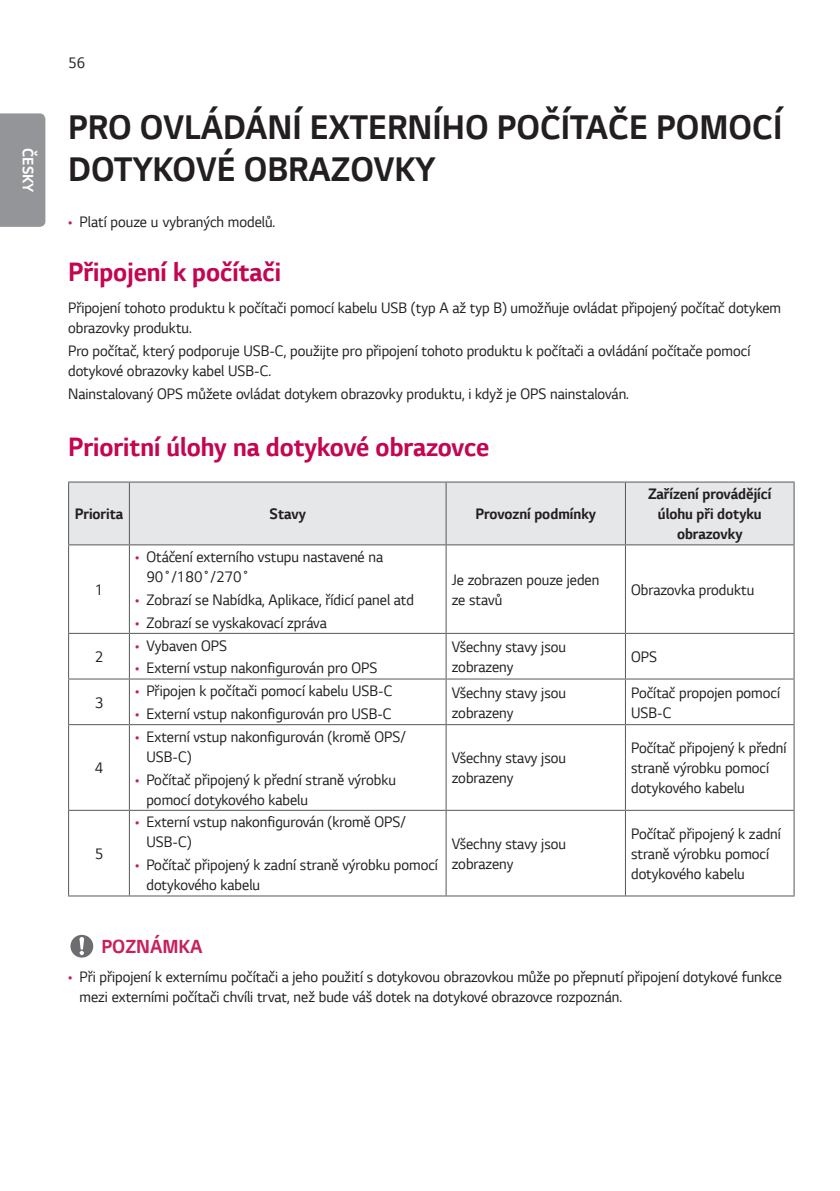
<style>
.page{position:relative;width:840px;height:1191px;background:#fff}
.page>*{position:absolute;margin:0;border:0;box-sizing:border-box;transform-origin:0 0}
.Title1{font:700 36px/42px "LG Smart";color:#231f20;scale:.95 1}
.Title2{font:700 28px "LG Smart";color:#c30552;scale:.95 1}
.Warning{font:700 20px "LG Smart";color:#c8205d;scale:.95 1}
.Body{font:16px/20px "LG Smart";color:#231f20;scale:.95 1}
.Body_Bold_Center{font:700 16px/20px "LG Smart";color:#231f20;text-align:center;scale:.95 1}
.t1{font:700 16px "LG Smart";color:#fff;scale:.95 1}
.Body_Center{font:16px "LG Smart";color:#231f20;scale:.95 1}
.s1{color:#c8205d}
</style>
<div class="page">
<div style="left:0;top:113px;width:45px;height:114px;background:#939598"></div>
<div style="left:69px;top:482px;width:724px;height:62px;background:#e6e7e9"></div>
<hr style="left:68px;top:482px;width:1px;height:62px;background:#57585a">
<hr style="left:129px;top:482px;width:1px;height:62px;background:#57585a">
<hr style="left:445px;top:482px;width:1px;height:62px;background:#57585a">
<hr style="left:624px;top:482px;width:1px;height:62px;background:#57585a">
<hr style="left:793px;top:482px;width:1px;height:62px;background:#57585a">
<hr style="left:68px;top:544px;width:61px;height:1px;background:#57585a">
<hr style="left:68px;top:545px;width:1px;height:88px;background:#57585a">
<hr style="left:129px;top:545px;width:1px;height:88px;background:#57585a">
<hr style="left:68px;top:633px;width:61px;height:1px;background:#57585a">
<hr style="left:68px;top:634px;width:1px;height:44px;background:#57585a">
<hr style="left:129px;top:634px;width:1px;height:44px;background:#57585a">
<hr style="left:68px;top:678px;width:61px;height:1px;background:#57585a">
<hr style="left:68px;top:679px;width:1px;height:45px;background:#57585a">
<hr style="left:129px;top:679px;width:1px;height:45px;background:#57585a">
<hr style="left:68px;top:724px;width:61px;height:1px;background:#57585a">
<hr style="left:68px;top:725px;width:1px;height:85px;background:#57585a">
<hr style="left:129px;top:725px;width:1px;height:85px;background:#57585a">
<hr style="left:68px;top:810px;width:61px;height:1px;background:#57585a">
<hr style="left:68px;top:811px;width:1px;height:84px;background:#57585a">
<hr style="left:129px;top:811px;width:1px;height:84px;background:#57585a">
<hr style="left:68px;top:895px;width:61px;height:1px;background:#57585a">
<hr style="left:446px;top:544px;width:179px;height:1px;background:#57585a">
<hr style="left:445px;top:545px;width:1px;height:88px;background:#57585a">
<hr style="left:625px;top:544px;width:169px;height:1px;background:#57585a">
<hr style="left:624px;top:545px;width:1px;height:88px;background:#57585a">
<hr style="left:793px;top:545px;width:1px;height:88px;background:#57585a">
<hr style="left:446px;top:633px;width:179px;height:1px;background:#57585a">
<hr style="left:445px;top:634px;width:1px;height:44px;background:#57585a">
<hr style="left:625px;top:633px;width:169px;height:1px;background:#57585a">
<hr style="left:624px;top:634px;width:1px;height:44px;background:#57585a">
<hr style="left:793px;top:634px;width:1px;height:44px;background:#57585a">
<hr style="left:446px;top:678px;width:179px;height:1px;background:#57585a">
<hr style="left:445px;top:679px;width:1px;height:45px;background:#57585a">
<hr style="left:625px;top:678px;width:169px;height:1px;background:#57585a">
<hr style="left:624px;top:679px;width:1px;height:45px;background:#57585a">
<hr style="left:793px;top:679px;width:1px;height:45px;background:#57585a">
<hr style="left:445px;top:725px;width:1px;height:85px;background:#57585a">
<hr style="left:624px;top:725px;width:1px;height:85px;background:#57585a">
<hr style="left:793px;top:725px;width:1px;height:85px;background:#57585a">
<hr style="left:445px;top:811px;width:1px;height:84px;background:#57585a">
<hr style="left:624px;top:811px;width:1px;height:84px;background:#57585a">
<hr style="left:793px;top:811px;width:1px;height:84px;background:#57585a">
<hr style="left:68px;top:481px;width:61px;height:1px;background:#57585a">
<hr style="left:129px;top:481px;width:317px;height:1px;background:#57585a">
<hr style="left:446px;top:481px;width:179px;height:1px;background:#57585a">
<hr style="left:625px;top:481px;width:169px;height:1px;background:#57585a">
<hr style="left:129px;top:724px;width:317px;height:1px;background:#57585a">
<hr style="left:129px;top:810px;width:317px;height:1px;background:#57585a">
<hr style="left:129px;top:895px;width:317px;height:1px;background:#57585a">
<hr style="left:446px;top:724px;width:179px;height:1px;background:#57585a">
<hr style="left:625px;top:724px;width:169px;height:1px;background:#57585a">
<hr style="left:446px;top:810px;width:179px;height:1px;background:#57585a">
<hr style="left:625px;top:810px;width:169px;height:1px;background:#57585a">
<hr style="left:446px;top:895px;width:179px;height:1px;background:#57585a">
<hr style="left:625px;top:895px;width:169px;height:1px;background:#57585a">
<hr style="left:129px;top:544px;width:317px;height:1px;background:#57585a">
<hr style="left:129px;top:633px;width:317px;height:1px;background:#57585a">
<hr style="left:129px;top:678px;width:317px;height:1px;background:#57585a">
<svg style="left:70px;top:935px;width:23px;height:22px"></svg>
<p class="t1" style="left:39px;top:148px;width:48px;rotate:90deg">ČESKY</p>
<p class="Body" style="left:68px;top:52px;width:20px">56</p>
<p class="Title1" style="left:68px;top:106px;width:753px">PRO OVLÁDÁNÍ EXTERNÍHO POČÍTAČE POMOCÍ<br>DOTYKOVÉ OBRAZOVKY</p>
<p class="Body" style="left:68px;top:211px;width:219px"><span class="s1">•</span> Platí pouze u vybraných modelů.</p>
<p class="Title2" style="left:68px;top:253px;width:226px">Připojení k počítači</p>
<p class="Body" style="left:68px;top:297px;width:751px">Připojení tohoto produktu k počítači pomocí kabelu USB (typ A až typ B) umožňuje ovládat připojený počítač dotykem obrazovky produktu.</p>
<p class="Body" style="left:68px;top:340px;width:719px">Pro počítač, který podporuje USB-C, použijte pro připojení tohoto produktu k počítači a ovládání počítače pomocí dotykové obrazovky kabel USB-C.</p>
<p class="Body" style="left:68px;top:383px;width:591px">Nainstalovaný OPS můžete ovládat dotykem obrazovky produktu, i když je OPS nainstalován.</p>
<p class="Title2" style="left:68px;top:428px;width:444px">Prioritní úlohy na dotykové obrazovce</p>
<p class="Body_Bold_Center" style="left:75px;top:504px;width:53px">Priorita</p>
<p class="Body_Bold_Center" style="left:269px;top:504px;width:40px">Stavy</p>
<p class="Body_Bold_Center" style="left:475px;top:504px;width:128px">Provozní podmínky</p>
<p class="Body_Bold_Center" style="left:647px;top:484px;width:131px">Zařízení provádějící úlohu při dotyku obrazovky</p>
<p class="Body_Center" style="left:95px;top:579px;width:11px">1</p>
<p class="Body_Center" style="left:95px;top:646px;width:11px">2</p>
<p class="Body_Center" style="left:95px;top:692px;width:11px">3</p>
<p class="Body_Center" style="left:95px;top:757px;width:11px">4</p>
<p class="Body_Center" style="left:95px;top:843px;width:11px">5</p>
<p class="Body" style="left:146px;top:546px;width:250px;text-indent:-11px"><span class="s1">•</span> Otáčení externího vstupu nastavené na<br>90˚/180˚/270˚</p>
<p class="Body" style="left:135px;top:589px;width:295px"><span class="s1">•</span> Zobrazí se Nabídka, Aplikace, řídicí panel atd</p>
<p class="Body" style="left:135px;top:612px;width:203px"><span class="s1">•</span> Zobrazí se vyskakovací zpráva</p>
<p class="Body" style="left:135px;top:635px;width:98px"><span class="s1">•</span> Vybaven OPS</p>
<p class="Body" style="left:135px;top:657px;width:256px"><span class="s1">•</span> Externí vstup nakonfigurován pro OPS</p>
<p class="Body" style="left:135px;top:680px;width:272px"><span class="s1">•</span> Připojen k počítači pomocí kabelu USB-C</p>
<p class="Body" style="left:135px;top:703px;width:271px"><span class="s1">•</span> Externí vstup nakonfigurován pro USB-C</p>
<p class="Body" style="left:146px;top:726px;width:274px;text-indent:-11px"><span class="s1">•</span> Externí vstup nakonfigurován (kromě OPS/<br>USB-C)</p>
<p class="Body" style="left:146px;top:769px;width:264px;text-indent:-11px"><span class="s1">•</span> Počítač připojený k přední straně výrobku pomocí dotykového kabelu</p>
<p class="Body" style="left:146px;top:811px;width:274px;text-indent:-11px"><span class="s1">•</span> Externí vstup nakonfigurován (kromě OPS/<br>USB-C)</p>
<p class="Body" style="left:146px;top:854px;width:308px;text-indent:-11px"><span class="s1">•</span> Počítač připojený k zadní straně výrobku pomocí dotykového kabelu</p>
<p class="Body" style="left:451px;top:569px;width:157px">Je zobrazen pouze jeden ze stavů</p>
<p class="Body" style="left:630px;top:579px;width:131px">Obrazovka produktu</p>
<p class="Body" style="left:451px;top:636px;width:122px">Všechny stavy jsou zobrazeny</p>
<p class="Body" style="left:630px;top:646px;width:29px">OPS</p>
<p class="Body" style="left:451px;top:682px;width:122px">Všechny stavy jsou zobrazeny</p>
<p class="Body" style="left:630px;top:682px;width:158px">Počítač propojen pomocí<br>USB-C</p>
<p class="Body" style="left:451px;top:747px;width:122px">Všechny stavy jsou zobrazeny</p>
<p class="Body" style="left:630px;top:737px;width:165px">Počítač připojený k přední straně výrobku pomocí dotykového kabelu</p>
<p class="Body" style="left:451px;top:833px;width:122px">Všechny stavy jsou zobrazeny</p>
<p class="Body" style="left:630px;top:823px;width:159px">Počítač připojený k zadní straně výrobku pomocí dotykového kabelu</p>
<p class="Warning" style="left:101px;top:933px;width:108px">POZNÁMKA</p>
<p class="Body" style="left:79px;top:966px;width:740px;text-indent:-11px"><span class="s1">•</span> Při připojení k externímu počítači a jeho použití s dotykovou obrazovkou může po přepnutí připojení dotykové funkce mezi externími počítači chvíli trvat, než bude váš dotek na dotykové obrazovce rozpoznán.</p>
</div>
